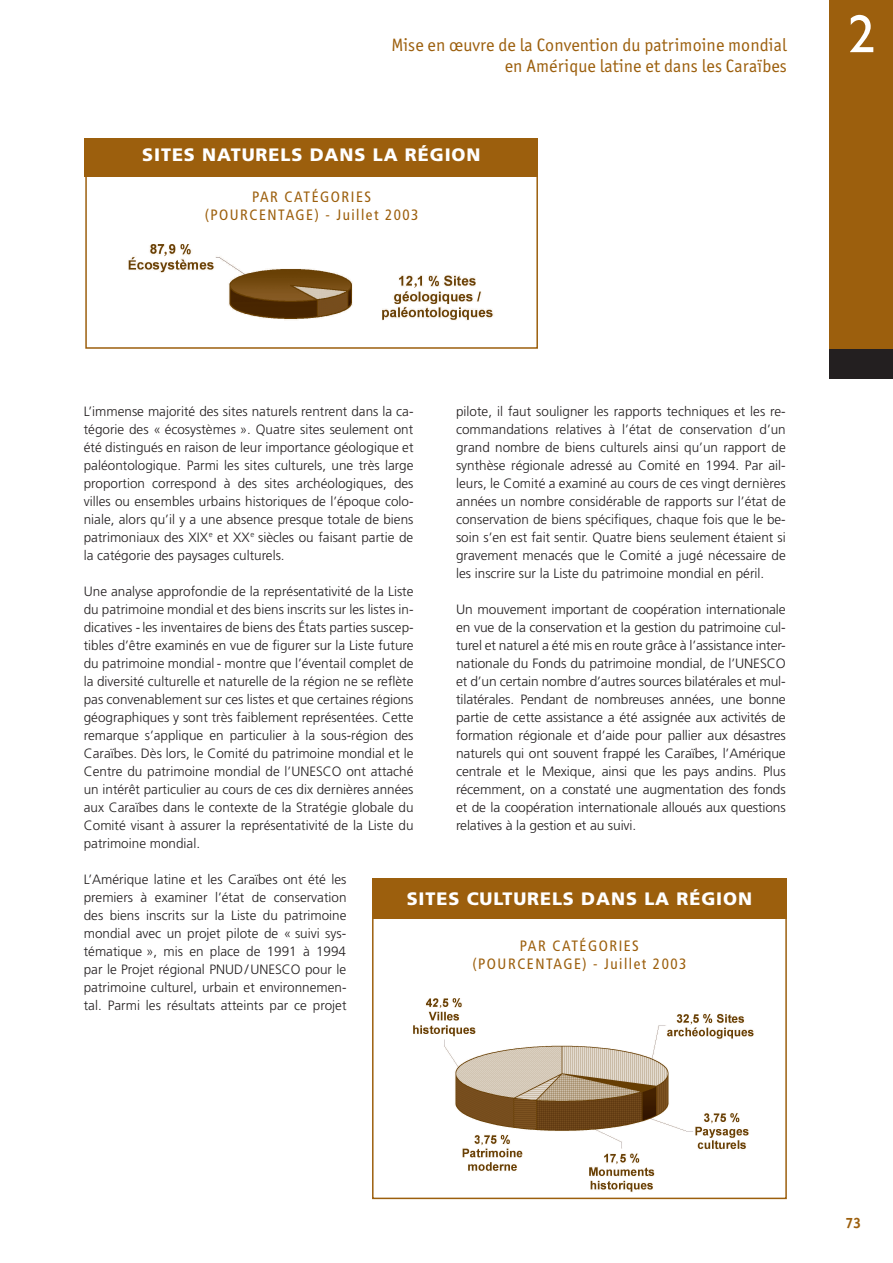
<style>
.page{position:relative;width:893px;height:1263px;background:#fff}
.page>*{position:absolute;margin:0;border:0;box-sizing:border-box;transform-origin:0 0}
.t1{font:54px "Gill Sans";color:#fff}
.t2{font:18px/21.6px "Officina San ITC";letter-spacing:.005em;color:#9c5f0d;text-align:right}
.t3{font:900 18px "Frutiger";letter-spacing:.05em;color:#fff}
.t4{font:condensed 15px/18px "Frutiger";letter-spacing:.1em;color:#9c5f0d;text-align:center}
.t5{font:700 15px "Officina San ITC";color:#9c5f0d}
.t6{font:300 13.5px/18px "Frutiger";color:#231f20;text-align:justify}
</style>
<div class="page">
<div style="left:829px;top:0;width:63px;height:349px;background:#9c5f0d"></div>
<div style="left:829px;top:349px;width:63px;height:30px;background:#231f20"></div>
<div style="left:85px;top:168px;width:453px;height:181px;border:2px solid #9c5f0d"></div>
<img style="left:128px;top:245px;width:366px;height:76px">
<div style="left:85px;top:138px;width:453px;height:39px;background:#9c5f0d"></div>
<img style="left:377px;top:982px;width:410px;height:218px">
<div style="left:372px;top:878px;width:414px;height:41px;background:#9c5f0d"></div>
<div style="left:372px;top:912px;width:414px;height:287px;border:2px solid #9c5f0d"></div>
<h2 class="t2" style="left:391px;top:35px;width:397px">Mise en œuvre de la Convention du patrimoine mondial en Amérique latine et dans les Caraïbes</h2>
<h2 class="t3" style="left:142px;top:148px;width:340px">SITES NATURELS DANS LA RÉGION</h2>
<p class="t4" style="left:205px;top:189px;width:215px">PAR CATÉGORIES (POURCENTAGE) - Juillet 2003</p>
<h1 class="t1" style="left:848px;top:15px;width:28px">2</h1>
<p class="t6" style="left:456px;top:403px;width:331px">pilote, il faut souligner les rapports techniques et les re&shy;commandations relatives à l’état de conservation d’un grand nombre de biens culturels ainsi qu’un rapport de synthèse régionale adressé au Comité en 1994. Par ail&shy;leurs, le Comité a examiné au cours de ces vingt dernières années un nombre considérable de rapports sur l’état de conservation de biens spécifiques, chaque fois que le be&shy;soin s’en est fait sentir. Quatre biens seulement étaient si gravement menacés que le Comité a jugé nécessaire de les inscrire sur la Liste du patrimoine mondial en péril.</p>
<p class="t6" style="left:456px;top:601px;width:331px">Un mouvement important de coopération internationale en vue de la conservation et la gestion du patrimoine cul&shy;turel et naturel a été mis en route grâce à l’assistance inter&shy;nationale du Fonds du patrimoine mondial, de l’UNESCO et d’un certain nombre d’autres sources bilatérales et mul&shy;tilatérales. Pendant de nombreuses années, une bonne partie de cette assistance a été assignée aux activités de formation régionale et d’aide pour pallier aux désastres naturels qui ont souvent frappé les Caraïbes, l’Amérique centrale et le Mexique, ainsi que les pays andins. Plus récemment, on a constaté une augmentation des fonds et de la coopération internationale alloués aux questions relatives à la gestion et au suivi.</p>
<p class="t6" style="left:84px;top:403px;width:331px">L’immense majorité des sites naturels rentrent dans la ca&shy;tégorie des « écosystèmes ». Quatre sites seulement ont été distingués en raison de leur importance géologique et paléontologique. Parmi les sites culturels, une très large proportion correspond à des sites archéologiques, des villes ou ensembles urbains historiques de l’époque colo&shy;niale, alors qu’il y a une absence presque totale de biens patrimoniaux des XIX<sup>e</sup> et XX<sup>e</sup> siècles ou faisant partie de la catégorie des paysages culturels.</p>
<p class="t6" style="left:84px;top:583px;width:331px">Une analyse approfondie de la représentativité de la Liste du patrimoine mondial et des biens inscrits sur les listes in&shy;dicatives - les inventaires de biens des États parties suscep&shy;tibles d’être examinés en vue de figurer sur la Liste future du patrimoine mondial - montre que l’éventail complet de la diversité culturelle et naturelle de la région ne se reflète pas convenablement sur ces listes et que certaines régions géographiques y sont très faiblement représentées. Cette remarque s’applique en particulier à la sous-région des Caraïbes. Dès lors, le Comité du patrimoine mondial et le Centre du patrimoine mondial de l’UNESCO ont attaché un intérêt particulier au cours de ces dix dernières années aux Caraïbes dans le contexte de la Stratégie globale du Comité visant à assurer la représentativité de la Liste du patrimoine mondial.</p>
<p class="t6" style="left:84px;top:871px;width:264px">L’Amérique latine et les Caraïbes ont été les premiers à examiner l’état de conservation des biens inscrits sur la Liste du patrimoine mondial avec un projet pilote de « suivi sys&shy;tématique », mis en place de 1991 à 1994 par le Projet régional PNUD / UNESCO pour le patrimoine culturel, urbain et environnemen&shy;tal. Parmi les résultats atteints par ce projet</p>
<h2 class="t3" style="left:407px;top:892px;width:347px">SITES CULTURELS DANS LA RÉGION</h2>
<p class="t4" style="left:472px;top:938px;width:215px">PAR CATÉGORIES (POURCENTAGE) - Juillet 2003</p>
<p class="t5" style="left:845px;top:1217px;width:17px">73</p>
</div>
